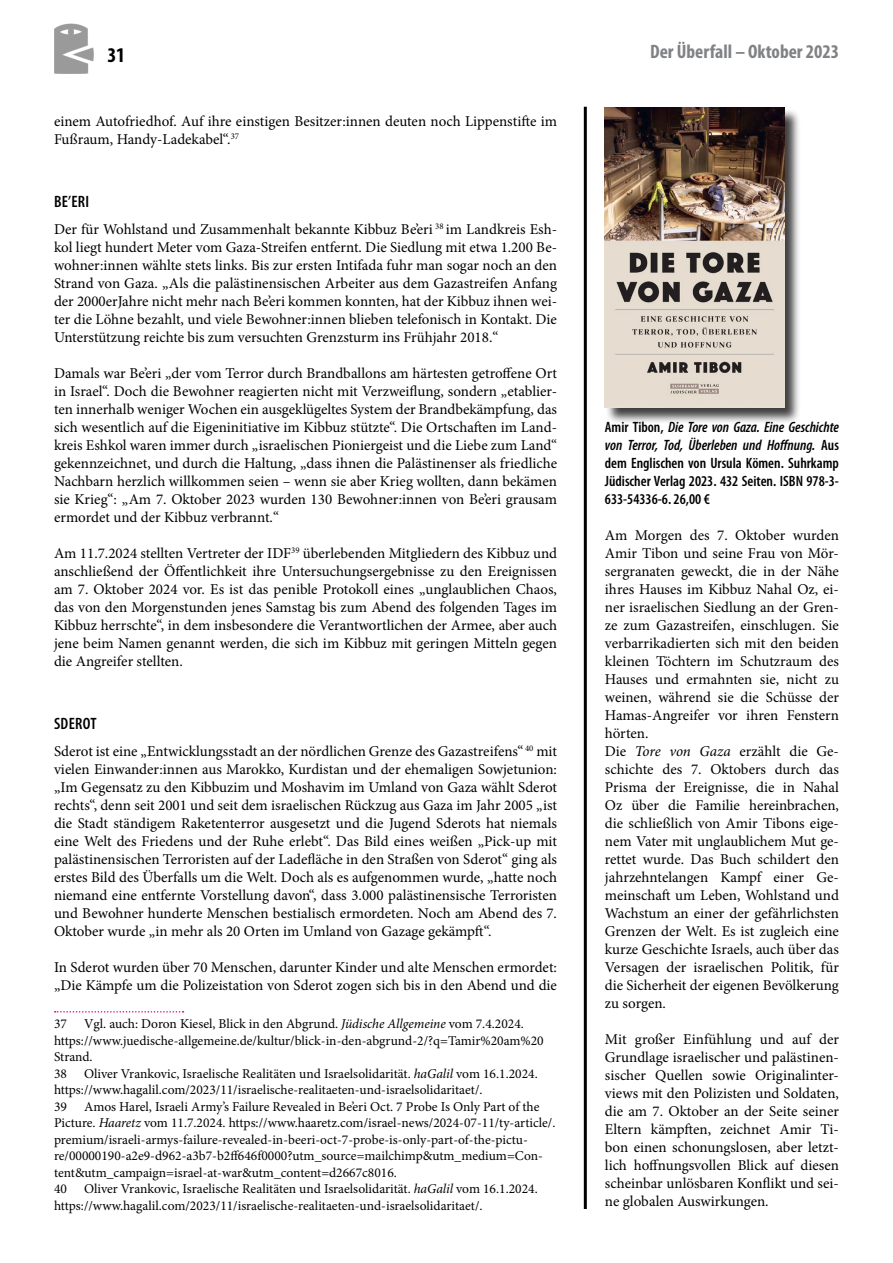
<style>
.page{position:relative;width:893px;height:1263px;background:#fff}
.page>*{position:absolute;margin:0;border:0;box-sizing:border-box;transform-origin:0 0}
.t1{font:700 condensed 21px "Myriad Pro";color:#000}
.t2{font:700 condensed 19.5px "Myriad Pro";color:#808285}
.Ueberschrift_4{font:600 condensed 16.5px "Myriad Pro";letter-spacing:.02em;color:#000}
.Fleißtext{font:15px/18px "Minion Pro";color:#000;text-align:justify}
.Bildunterschrift{font:600 condensed 15px/18px "Myriad Pro";color:#000;text-align:justify}
.Footnote{font:13.5px/16.5px "Minion Pro";color:#000}
.s1{font-style:italic}
</style>
<div class="page">
<img style="left:54px;top:23px;width:39px;height:51px">
<svg style="left:55px;top:1011px;width:129px;height:1px"></svg>
<div style="left:605px;top:108px;width:196px;height:316px;background:#000;opacity:.75"></div>
<img style="left:605px;top:107px;width:179px;height:300px">
<hr style="left:584px;top:107px;width:3px;height:1102px;background:#000">
<h1 class="t1" style="left:107px;top:42px;width:19px">31</h1>
<h2 class="t2" style="left:650px;top:40px;width:190px">Der Überfall – Oktober 2023</h2>
<p class="Fleißtext" style="left:54px;top:112px;width:504px">einem Autofriedhof. Auf ihre einstigen Besitzer:innen deuten noch Lippenstifte im<br>Fußraum, Handy-Ladekabel“.<sup>37</sup></p>
<p class="Ueberschrift_4" style="left:54px;top:191px;width:37px">BE’ERI</p>
<p class="Fleißtext" style="left:54px;top:220px;width:505px">Der für Wohlstand und Zusammenhalt bekannte Kibbuz Be’eri <sup>38</sup> im Landkreis Esh&shy;kol liegt hundert Meter vom Gaza-Streifen entfernt. Die Siedlung mit etwa 1.200 Be&shy;wohner:innen wählte stets links. Bis zur ersten Intifada fuhr man sogar noch an den Strand von Gaza. „Als die palästinensischen Arbeiter aus dem Gazastreifen Anfang der 2000erJahre nicht mehr nach Be’eri kommen konnten, hat der Kibbuz ihnen wei&shy;ter die Löhne bezahlt, und viele Bewohner:innen blieben telefonisch in Kontakt. Die Unterstützung reichte bis zum versuchten Grenzsturm ins Frühjahr 2018.“</p>
<p class="Fleißtext" style="left:54px;top:364px;width:505px">Damals war Be’eri „der vom Terror durch Brandballons am härtesten getroffene Ort in Israel“. Doch die Bewohner reagierten nicht mit Verzweiflung, sondern „etablier&shy;ten innerhalb weniger Wochen ein ausgeklügeltes System der Brandbekämpfung, das sich wesentlich auf die Eigeninitiative im Kibbuz stützte“. Die Ortschaften im Land&shy;kreis Eshkol waren immer durch „israelischen Pioniergeist und die Liebe zum Land“ gekennzeichnet, und durch die Haltung, „dass ihnen die Palästinenser als friedliche Nachbarn herzlich willkommen seien – wenn sie aber Krieg wollten, dann bekämen sie Krieg“: „Am 7. Oktober 2023 wurden 130 Bewohner:innen von Be’eri grausam ermordet und der Kibbuz verbrannt.“</p>
<p class="Fleißtext" style="left:54px;top:544px;width:505px">Am 11.7.2024 stellten Vertreter der IDF<sup>39</sup> überlebenden Mitgliedern des Kibbuz und anschließend der Öffentlichkeit ihre Untersuchungsergebnisse zu den Ereignissen am 7. Oktober 2024 vor. Es ist das penible Protokoll eines „unglaublichen Chaos, das von den Morgenstunden jenes Samstag bis zum Abend des folgenden Tages im Kibbuz herrschte“, in dem insbesondere die Verantwortlichen der Armee, aber auch jene beim Namen genannt werden, die sich im Kibbuz mit geringen Mitteln gegen die Angreifer stellten.</p>
<p class="Ueberschrift_4" style="left:54px;top:713px;width:44px">SDEROT</p>
<p class="Fleißtext" style="left:54px;top:742px;width:505px">Sderot ist eine „Entwicklungsstadt an der nördlichen Grenze des Gazastreifens“ <sup>40</sup> mit vielen Einwander:innen aus Marokko, Kurdistan und der ehemaligen Sowjetunion: „Im Gegensatz zu den Kibbuzim und Moshavim im Umland von Gaza wählt Sderot rechts“, denn seit 2001 und seit dem israelischen Rückzug aus Gaza im Jahr 2005 „ist die Stadt ständigem Raketenterror ausgesetzt und die Jugend Sderots hat niemals eine Welt des Friedens und der Ruhe erlebt“. Das Bild eines weißen „Pick-up mit palästinensischen Terroristen auf der Ladefläche in den Straßen von Sderot“ ging als erstes Bild des Überfalls um die Welt. Doch als es aufgenommen wurde, „hatte noch niemand eine entfernte Vorstellung davon“, dass 3.000 palästinensische Terroristen und Bewohner hunderte Menschen bestialisch ermordeten. Noch am Abend des 7.<br>Oktober wurde „in mehr als 20 Orten im Umland von Gazage gekämpft“.</p>
<p class="Fleißtext" style="left:54px;top:958px;width:504px">In Sderot wurden über 70 Menschen, darunter Kinder und alte Menschen ermordet: „Die Kämpfe um die Polizeistation von Sderot zogen sich bis in den Abend und die</p>
<p class="Footnote" style="left:54px;top:1016px;width:14px">37</p>
<p class="Footnote" style="left:54px;top:1016px;width:491px;text-indent:30px">Vgl. auch: Doron Kiesel, Blick in den Abgrund. <span class="s1">Jüdische Allgemeine</span> vom 7.4.2024. https://www.juedische-allgemeine.de/kultur/blick-in-den-abgrund-2/?q=Tamir%20am%20<br>Strand.</p>
<p class="Footnote" style="left:54px;top:1065px;width:14px">38</p>
<p class="Footnote" style="left:54px;top:1065px;width:485px;text-indent:30px">Oliver Vrankovic, Israelische Realitäten und Israelsolidarität. <span class="s1">haGalil</span> vom 16.1.2024. https://www.hagalil.com/2023/11/israelische-realitaeten-und-israelsolidaritaet/.</p>
<p class="Footnote" style="left:54px;top:1098px;width:14px">39</p>
<p class="Footnote" style="left:54px;top:1098px;width:503px;text-indent:30px">Amos Harel, Israeli Army’s Failure Revealed in Be’eri Oct. 7 Probe Is Only Part of the Picture. <span class="s1">Haaretz</span> vom 11.7.2024. https://www.haaretz.com/israel-news/2024-07-11/ty-article/. premium/israeli-armys-failure-revealed-in-beeri-oct-7-probe-is-only-part-of-the-pictu&shy;re/00000190-a2e9-d962-a3b7-b2ff646f0000?utm_source=mailchimp&amp;utm_medium=Con&shy;tent&amp;utm_campaign=israel-at-war&amp;utm_content=d2667c8016.</p>
<p class="Footnote" style="left:54px;top:1181px;width:14px">40</p>
<p class="Footnote" style="left:54px;top:1181px;width:485px;text-indent:30px">Oliver Vrankovic, Israelische Realitäten und Israelsolidarität. <span class="s1">haGalil</span> vom 16.1.2024. https://www.hagalil.com/2023/11/israelische-realitaeten-und-israelsolidaritaet/.</p>
<p class="Bildunterschrift" style="left:605px;top:418px;width:236px">Amir Tibon, <span class="s1">Die Tore von Gaza. Eine Geschichte von Terror, Tod, Überleben und Hoffnung.</span> Aus dem Englischen von Ursula Kömen. Suhrkamp Jüdischer Verlag 2023. 432 Seiten. ISBN 978-3- 633-54336-6. 26,00 €</p>
<p class="Fleißtext" style="left:605px;top:526px;width:236px">Am Morgen des 7. Oktober wurden Amir Tibon und seine Frau von Mör&shy;sergranaten geweckt, die in der Nähe ihres Hauses im Kibbuz Nahal Oz, ei&shy;ner israelischen Siedlung an der Gren&shy;ze zum Gazastreifen, einschlugen. Sie verbarrikadierten sich mit den beiden kleinen Töchtern im Schutzraum des Hauses und ermahnten sie, nicht zu weinen, während sie die Schüsse der Hamas-Angreifer vor ihren Fenstern hörten.</p>
<p class="Fleißtext" style="left:605px;top:742px;width:236px">Die <span class="s1">Tore von Gaza</span> erzählt die Ge&shy;schichte des 7. Oktobers durch das Prisma der Ereignisse, die in Nahal Oz über die Familie hereinbrachen, die schließlich von Amir Tibons eige&shy;nem Vater mit unglaublichem Mut ge&shy;rettet wurde. Das Buch schildert den jahrzehntelangen Kampf einer Ge&shy;meinschaft um Leben, Wohlstand und Wachstum an einer der gefährlichsten Grenzen der Welt. Es ist zugleich eine kurze Geschichte Israels, auch über das Versagen der israelischen Politik, für die Sicherheit der eigenen Bevölkerung zu sorgen.</p>
<p class="Fleißtext" style="left:605px;top:1030px;width:236px">Mit großer Einfühlung und auf der Grundlage israelischer und palästinen&shy;sischer Quellen sowie Originalinter&shy;views mit den Polizisten und Soldaten, die am 7. Oktober an der Seite seiner Eltern kämpften, zeichnet Amir Ti&shy;bon einen schonungslosen, aber letzt&shy;lich hoffnungsvollen Blick auf diesen scheinbar unlösbaren Konflikt und sei&shy;ne globalen Auswirkungen.</p>
</div>
